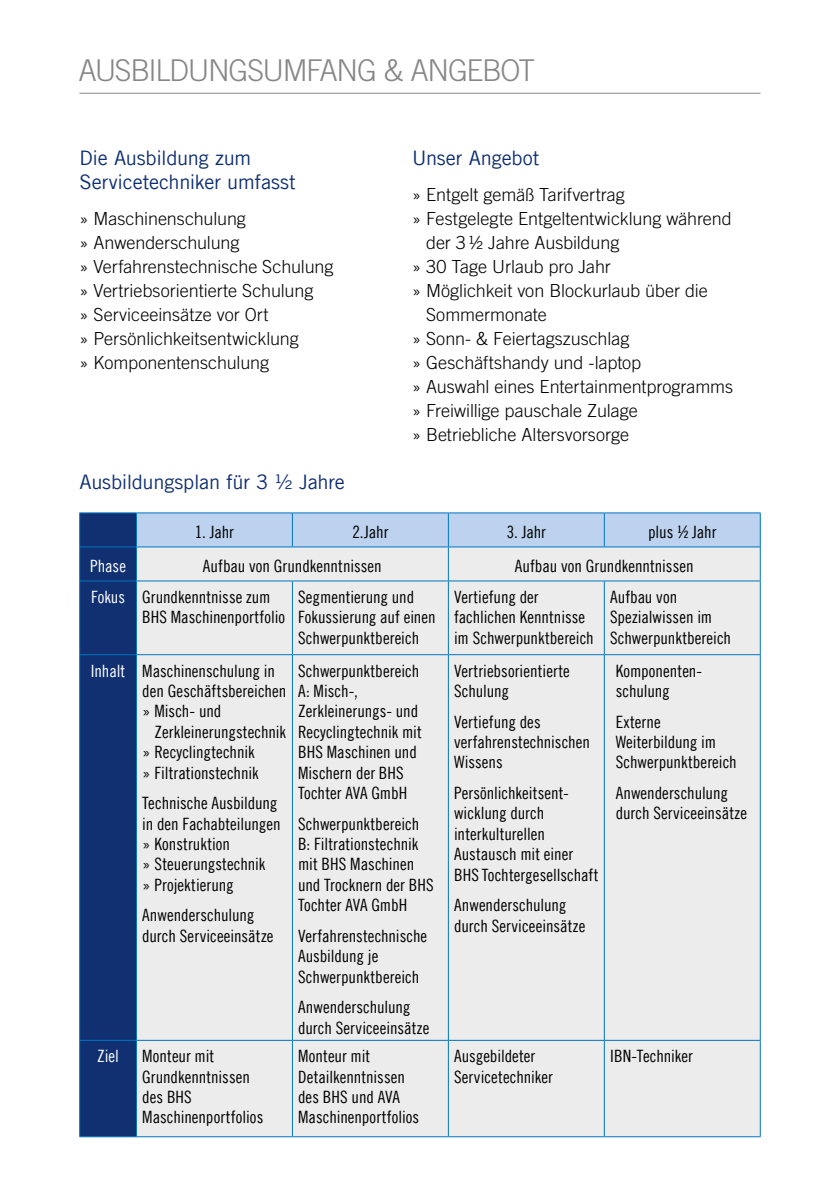
<style>
.page{position:relative;width:840px;height:1191px;background:#fff}
.page>*{position:absolute;margin:0;border:0;box-sizing:border-box;transform-origin:0 0}
.t1{font:300 30px "Trade Gothic LT Com";letter-spacing:-.05em;color:#868786}
.t2{font:20px/24px "Trade Gothic LT Com";letter-spacing:-.01em;color:#0e2e72}
.t3{font:300 18px/24px "Trade Gothic LT Com";letter-spacing:-.005em;color:#000}
.t4{font:17px/20.4px "Trade Gothic LT Com Cn 18";color:#000}
.t5{font:17px "Trade Gothic LT Com Cn 18";color:#fff}
.s1{color:#fff}
</style>
<div class="page">
<hr style="left:79px;top:93px;width:681px;height:1px;background:#868786">
<svg style="left:80px;top:513px;width:679px;height:623px;background:#4e6ba0"></svg>
<div style="left:137px;top:547px;width:622px;height:589px;background:#ececec"></div>
<hr style="left:79px;top:512px;width:57px;height:1px;background:#0075bf">
<hr style="left:79px;top:513px;width:1px;height:33px;background:#0075bf">
<hr style="left:136px;top:512px;width:156px;height:1px;background:#0075bf">
<hr style="left:136px;top:513px;width:1px;height:33px;background:#0075bf">
<hr style="left:292px;top:512px;width:156px;height:1px;background:#0075bf">
<hr style="left:292px;top:513px;width:1px;height:33px;background:#0075bf">
<hr style="left:448px;top:512px;width:156px;height:1px;background:#0075bf">
<hr style="left:448px;top:513px;width:1px;height:33px;background:#0075bf">
<hr style="left:604px;top:512px;width:156px;height:1px;background:#0075bf">
<hr style="left:603px;top:513px;width:1px;height:33px;background:#0075bf">
<hr style="left:759px;top:513px;width:1px;height:34px;background:#0075bf">
<hr style="left:136px;top:547px;width:1px;height:33px;background:#0075bf">
<hr style="left:448px;top:547px;width:1px;height:33px;background:#0075bf">
<hr style="left:759px;top:547px;width:1px;height:33px;background:#0075bf">
<hr style="left:136px;top:580px;width:156px;height:1px;background:#0075bf">
<hr style="left:136px;top:581px;width:1px;height:73px;background:#0075bf">
<hr style="left:292px;top:580px;width:156px;height:1px;background:#0075bf">
<hr style="left:292px;top:581px;width:1px;height:73px;background:#0075bf">
<hr style="left:448px;top:580px;width:156px;height:1px;background:#0075bf">
<hr style="left:448px;top:581px;width:1px;height:73px;background:#0075bf">
<hr style="left:604px;top:580px;width:156px;height:1px;background:#0075bf">
<hr style="left:603px;top:581px;width:1px;height:73px;background:#0075bf">
<hr style="left:759px;top:581px;width:1px;height:73px;background:#0075bf">
<hr style="left:136px;top:654px;width:156px;height:1px;background:#0075bf">
<hr style="left:136px;top:655px;width:1px;height:385px;background:#0075bf">
<hr style="left:292px;top:654px;width:156px;height:1px;background:#0075bf">
<hr style="left:292px;top:655px;width:1px;height:385px;background:#0075bf">
<hr style="left:448px;top:654px;width:156px;height:1px;background:#0075bf">
<hr style="left:448px;top:655px;width:1px;height:385px;background:#0075bf">
<hr style="left:604px;top:654px;width:156px;height:1px;background:#0075bf">
<hr style="left:603px;top:655px;width:1px;height:385px;background:#0075bf">
<hr style="left:759px;top:655px;width:1px;height:385px;background:#0075bf">
<hr style="left:136px;top:1040px;width:156px;height:1px;background:#0075bf">
<hr style="left:136px;top:1040px;width:1px;height:96px;background:#0075bf">
<hr style="left:292px;top:1040px;width:156px;height:1px;background:#0075bf">
<hr style="left:292px;top:1040px;width:1px;height:96px;background:#0075bf">
<hr style="left:448px;top:1040px;width:156px;height:1px;background:#0075bf">
<hr style="left:448px;top:1040px;width:1px;height:96px;background:#0075bf">
<hr style="left:604px;top:1040px;width:156px;height:1px;background:#0075bf">
<hr style="left:603px;top:1040px;width:1px;height:96px;background:#0075bf">
<hr style="left:759px;top:1040px;width:1px;height:96px;background:#0075bf">
<hr style="left:136px;top:1136px;width:156px;height:1px;background:#0075bf">
<hr style="left:292px;top:1136px;width:156px;height:1px;background:#0075bf">
<hr style="left:448px;top:1136px;width:156px;height:1px;background:#0075bf">
<hr style="left:604px;top:1136px;width:156px;height:1px;background:#0075bf">
<hr style="left:79px;top:546px;width:57px;height:1px;background:#0075bf">
<hr style="left:79px;top:547px;width:1px;height:33px;background:#0075bf">
<hr style="left:136px;top:546px;width:156px;height:1px;background:#0075bf">
<hr style="left:292px;top:546px;width:156px;height:1px;background:#0075bf">
<hr style="left:448px;top:546px;width:156px;height:1px;background:#0075bf">
<hr style="left:604px;top:546px;width:155px;height:1px;background:#0075bf">
<hr style="left:79px;top:580px;width:57px;height:1px;background:#0075bf">
<hr style="left:79px;top:581px;width:1px;height:73px;background:#0075bf">
<hr style="left:79px;top:654px;width:57px;height:1px;background:#0075bf">
<hr style="left:79px;top:655px;width:1px;height:385px;background:#0075bf">
<hr style="left:79px;top:1040px;width:57px;height:1px;background:#0075bf">
<hr style="left:79px;top:1040px;width:1px;height:96px;background:#0075bf">
<hr style="left:79px;top:1136px;width:57px;height:1px;background:#0075bf">
<h1 class="t1" style="left:78px;top:52px;width:458px">AUSBILDUNGSUMFANG &amp; ANGEBOT</h1>
<p class="t2" style="left:79px;top:145px;width:218px">Die Ausbildung zum<br>Servicetechniker umfasst</p>
<p class="t3" style="left:79px;top:206px;width:255px">» Maschinenschulung<br>» Anwenderschulung<br>» Verfahrenstechnische Schulung » Vertriebsorientierte Schulung<br>» Serviceeinsätze vor Ort<br>» Persönlichkeitsentwicklung<br>» Komponentenschulung</p>
<p class="t2" style="left:79px;top:469px;width:267px">Ausbildungsplan für 3 ½ Jahre</p>
<p class="t2" style="left:412px;top:145px;width:129px">Unser Angebot</p>
<p class="t3" style="left:412px;top:182px;width:214px">» Entgelt gemäß Tarifvertrag</p>
<p class="t3" style="left:412px;top:206px;width:321px">» Festgelegte Entgeltentwicklung während</p>
<p class="t3" style="left:426px;top:230px;width:195px">der 3½ Jahre Ausbildung</p>
<p class="t3" style="left:412px;top:254px;width:200px">» 30 Tage Urlaub pro Jahr</p>
<p class="t3" style="left:412px;top:278px;width:297px">» Möglichkeit von Blockurlaub über die</p>
<p class="t3" style="left:426px;top:302px;width:122px">Sommermonate</p>
<p class="t3" style="left:412px;top:326px;width:219px">» Sonn- &amp; Feiertagszuschlag</p>
<p class="t3" style="left:412px;top:350px;width:230px">» Geschäftshandy und -laptop</p>
<p class="t3" style="left:412px;top:374px;width:322px">» Auswahl eines Entertainmentprogramms</p>
<p class="t3" style="left:412px;top:398px;width:227px">» Freiwillige pauschale Zulage</p>
<p class="t3" style="left:412px;top:422px;width:218px">» Betriebliche Altersvorsorge</p>
<p class="t4" style="left:195px;top:521px;width:41px">1. Jahr</p>
<p class="t4" style="left:352px;top:521px;width:38px">2.Jahr</p>
<p class="t4" style="left:506px;top:521px;width:41px">3. Jahr</p>
<p class="t4" style="left:647px;top:521px;width:70px">plus ½ Jahr</p>
<p class="t5" style="left:90px;top:556px;width:37px">Phase</p>
<p class="t4" style="left:203px;top:555px;width:180px">Aufbau von Grundkenntnissen</p>
<p class="t4" style="left:514px;top:555px;width:180px">Aufbau von Grundkenntnissen</p>
<p class="t4" style="left:142px;top:586px;width:144px;text-indent:-51px"><span class="s1">Fokus</span> Grundkenntnisse zum<br>BHS Maschinenportfolio</p>
<p class="t4" style="left:298px;top:586px;width:139px">Segmentierung und<br>Fokussierung auf einen<br>Schwerpunktbereich</p>
<p class="t4" style="left:454px;top:586px;width:141px">Vertiefung der fachlichen Kenntnisse im Schwerpunktbereich</p>
<p class="t4" style="left:609px;top:586px;width:123px">Aufbau von<br>Spezialwissen im<br>Schwerpunktbereich</p>
<p class="t4" style="left:142px;top:660px;width:146px;text-indent:-51px"><span class="s1">Inhalt</span> Maschinenschulung in den Geschäftsbereichen » Misch- und</p>
<p class="t4" style="left:142px;top:721px;width:145px;text-indent:12px">Zerkleinerungstechnik » Recyclingtechnik<br>» Filtrationstechnik</p>
<p class="t4" style="left:142px;top:792px;width:140px">Technische Ausbildung in den Fachabteilungen » Konstruktion<br>» Steuerungstechnik<br>» Projektierung</p>
<p class="t4" style="left:142px;top:905px;width:133px">Anwenderschulung durch Serviceeinsätze</p>
<p class="t4" style="left:298px;top:660px;width:125px">Schwerpunktbereich<br>A: Misch-,<br>Zerkleinerungs- und<br>Recyclingtechnik mit<br>BHS Maschinen und<br>Mischern der BHS<br>Tochter AVA GmbH</p>
<p class="t4" style="left:298px;top:813px;width:137px">Schwerpunktbereich<br>B: Filtrationstechnik mit BHS Maschinen und Trocknern der BHS<br>Tochter AVA GmbH</p>
<p class="t4" style="left:298px;top:925px;width:130px">Verfahrenstechnische<br>Ausbildung je<br>Schwerpunktbereich</p>
<p class="t4" style="left:298px;top:996px;width:133px">Anwenderschulung durch Serviceeinsätze</p>
<p class="t4" style="left:454px;top:660px;width:117px">Vertriebsorientierte<br>Schulung</p>
<p class="t4" style="left:454px;top:711px;width:137px">Vertiefung des verfahrenstechnischen<br>Wissens</p>
<p class="t4" style="left:454px;top:782px;width:146px">Persönlichkeitsent&shy;wicklung durch interkulturellen<br>Austausch mit einer<br>BHS Tochtergesellschaft</p>
<p class="t4" style="left:454px;top:894px;width:133px">Anwenderschulung durch Serviceeinsätze</p>
<p class="t4" style="left:615px;top:660px;width:87px">Komponenten&shy;schulung</p>
<p class="t4" style="left:615px;top:711px;width:123px">Externe<br>Weiterbildung im<br>Schwerpunktbereich</p>
<p class="t4" style="left:615px;top:782px;width:133px">Anwenderschulung durch Serviceeinsätze</p>
<p class="t5" style="left:97px;top:1046px;width:23px">Ziel</p>
<p class="t4" style="left:142px;top:1045px;width:123px">Monteur mit<br>Grundkenntnissen des BHS<br>Maschinenportfolios</p>
<p class="t4" style="left:298px;top:1045px;width:123px">Monteur mit<br>Detailkenntnissen des BHS und AVA<br>Maschinenportfolios</p>
<p class="t4" style="left:454px;top:1045px;width:100px">Ausgebildeter<br>Servicetechniker</p>
<p class="t4" style="left:609px;top:1045px;width:84px">IBN-Techniker</p>
</div>
